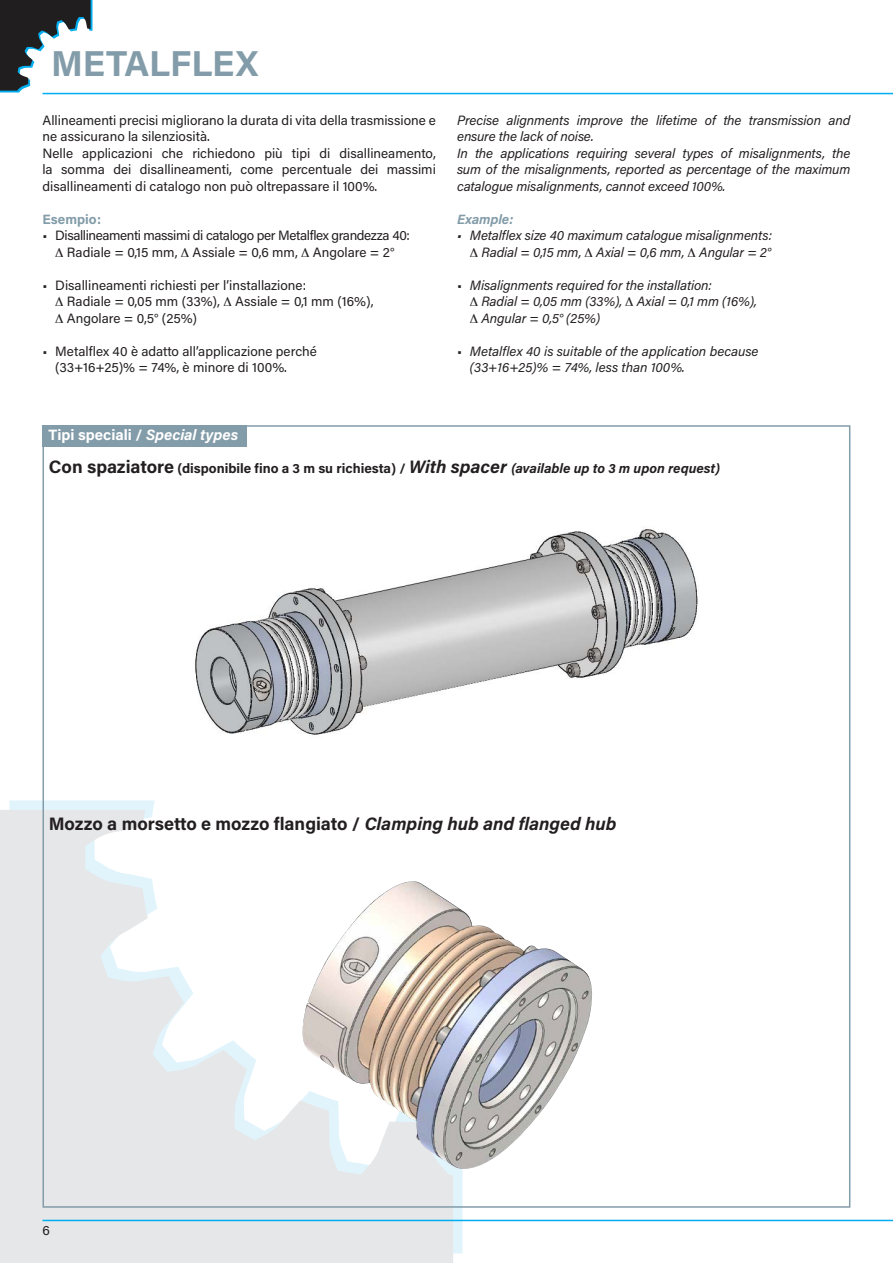
<style>
.page{position:relative;width:893px;height:1263px;background:#fff}
.page>*{position:absolute;margin:0;border:0;box-sizing:border-box;transform-origin:0 0}
.t1{font:700 36px "Acumin Pro";color:#839ca9}
.t2{font:700 18px "Acumin Pro";color:#231f20}
.t3{font:700 15px "Acumin Pro";color:#fff}
.t4{font:italic 13.5px/16.5px "Acumin Pro";letter-spacing:-.01em;color:#231f20}
.t5{font:13.5px/16.5px "Acumin Pro";color:#231f20}
.t6{font:700 13.5px "Acumin Pro";color:#231f20}
.t7{font:13.5px "Acumin Pro";letter-spacing:-.03em;color:#231f20}
.t8{font:700 13.5px "Acumin Pro";color:#839ca9}
.t9{font:italic 700 13.5px "Acumin Pro";letter-spacing:-.01em;color:#839ca9}
.s1{font-style:normal}
.s2{font-style:italic}
.s3{font-size:18px}
.s4{font-style:italic;font-size:18px}
</style>
<div class="page">
<svg style="left:9px;top:800px;width:453px;height:453px"></svg>
<svg style="left:0;top:810px;width:453px;height:453px;fill:#e6e7e9"></svg>
<hr style="left:43px;top:1220px;width:850px;height:1px;background:#00aeef">
<svg style="left:0;top:0;width:92px;height:92px"></svg>
<hr style="left:43px;top:93px;width:850px;height:1px;background:#00aeef">
<div style="left:43px;top:425px;width:204px;height:21px;background:#839ca9"></div>
<img style="left:302px;top:881px;width:290px;height:288px">
<img style="left:195px;top:529px;width:503px;height:206px">
<p class="t1" style="left:51px;top:38px;width:209px">METALFLEX</p>
<p class="t5" style="left:43px;top:111px;width:395px">Allineamenti precisi migliorano la durata di vita della trasmissione e ne assicurano la silenziosità.</p>
<p class="t5" style="left:43px;top:144px;width:395px;text-align:justify">Nelle applicazioni che richiedono più tipi di disallineamento, la somma dei disallineamenti, come percentuale dei massimi disallineamenti di catalogo non può oltrepassare il 100%.</p>
<p class="t8" style="left:43px;top:209px;width:60px">Esempio:</p>
<p class="t7" style="left:43px;top:226px;width:369px">• Disallineamenti massimi di catalogo per Metalflex grandezza 40:</p>
<p class="t5" style="left:67px;top:243px;width:329px">Radiale = 0,15 mm, Assiale = 0,6 mm, Angolare = 2°</p>
<p class="t5" style="left:43px;top:276px;width:265px">• Disallineamenti richiesti per l’installazione:</p>
<p class="t5" style="left:67px;top:293px;width:308px">Radiale = 0,05 mm (33%), Assiale = 0,1 mm (16%),</p>
<p class="t5" style="left:67px;top:309px;width:132px">Angolare = 0,5° (25%)</p>
<p class="t5" style="left:43px;top:342px;width:276px">• Metalflex 40 è adatto all’applicazione perché</p>
<p class="t5" style="left:55px;top:359px;width:233px">(33+16+25)% = 74%, è minore di 100%.</p>
<p class="t4" style="left:457px;top:111px;width:395px">Precise alignments improve the lifetime of the transmission and ensure the lack of noise.</p>
<p class="t4" style="left:457px;top:144px;width:395px;text-align:justify">In the applications requiring several types of misalignments, the sum of the misalignments, reported as percentage of the maximum catalogue misalignments, cannot exceed 100%.</p>
<p class="t9" style="left:457px;top:209px;width:58px">Example:</p>
<p class="t4" style="left:457px;top:227px;width:316px">• Metalflex size 40 maximum catalogue misalignments:</p>
<p class="t4" style="left:481px;top:243px;width:291px">Radial = 0,15 mm, Axial = 0,6 mm, Angular = 2°</p>
<p class="t4" style="left:457px;top:276px;width:256px"><span class="s1">•</span> Misalignments required for the installation:</p>
<p class="t4" style="left:481px;top:293px;width:277px">Radial = 0,05 mm (33%), Axial = 0,1 mm (16%),</p>
<p class="t4" style="left:481px;top:309px;width:120px">Angular = 0,5° (25%)</p>
<p class="t4" style="left:457px;top:342px;width:303px"><span class="s1">•</span> Metalflex 40 is suitable of the application because</p>
<p class="t4" style="left:470px;top:359px;width:217px">(33+16+25)% = 74%, less than 100%.</p>
<p class="t3" style="left:49px;top:424px;width:191px">Tipi speciali / <span class="s2">Special types</span></p>
<p class="t6" style="left:49px;top:458px;width:673px"><span class="s3">Con spaziatore</span> (disponibile fino a 3 m su richiesta) / <span class="s4">With spacer</span> <span class="s2">(available up to 3 m upon request)</span></p>
<p class="t2" style="left:49px;top:811px;width:569px">Mozzo a morsetto e mozzo flangiato / <span class="s2">Clamping hub and flanged hub</span></p>
<p class="t5" style="left:43px;top:1221px;width:9px">6</p>
</div>
